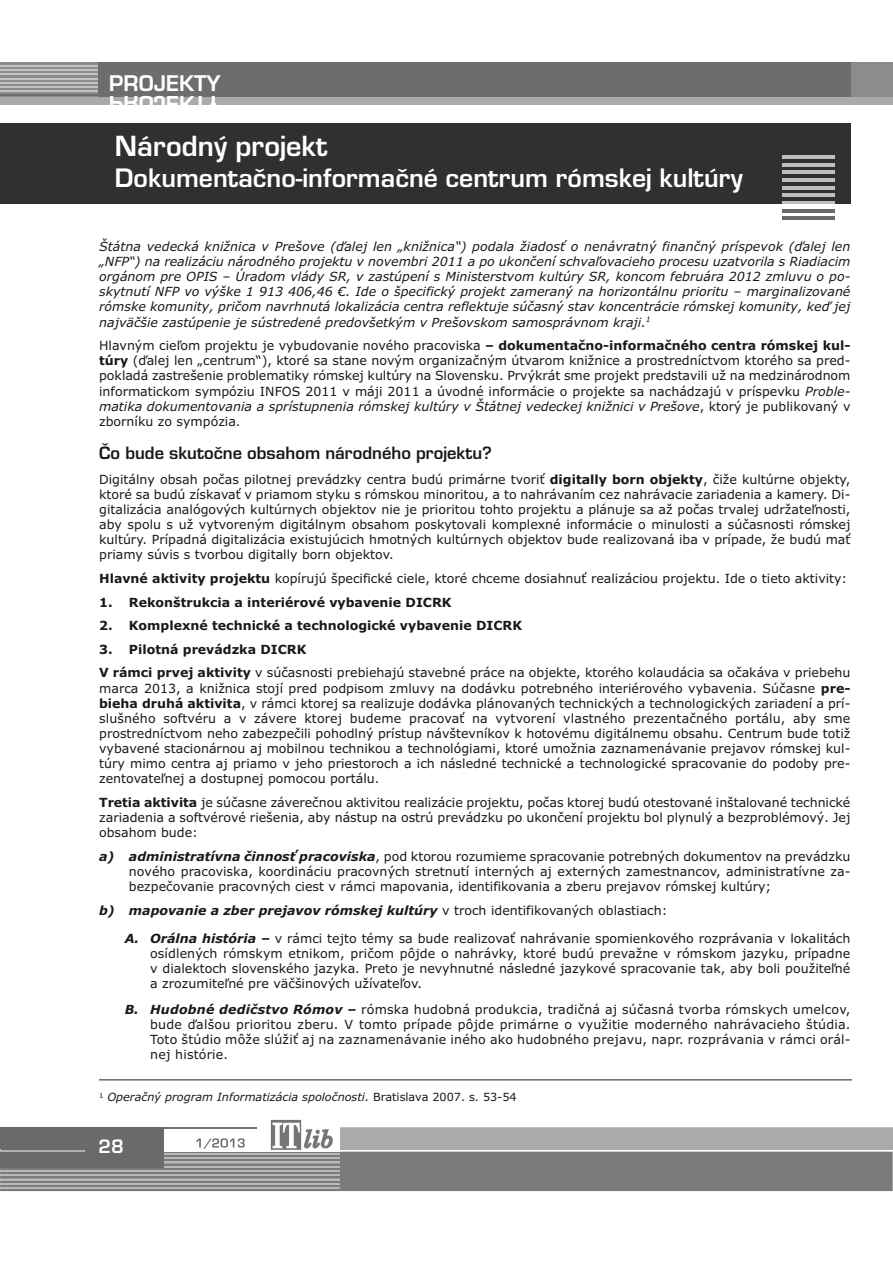
<style>
.page{position:relative;width:893px;height:1263px;background:#fff}
.page>*{position:absolute;margin:0;border:0;box-sizing:border-box;transform-origin:0 0}
.t1{font:27px "Euromode CE Bold";color:#fff}
.t2{font:24.75px "Euromode CE Bold";color:#fff}
.t3{font:21px "Euromode CE Bold";color:#fff}
.t4{font:18px "Euromode CE Bold";color:#fff}
.t5{font:16.5px "Euromode CE Bold";color:#191919}
.t6{font:12.6px/15.1px "Verdana";color:#191919;text-align:justify}
.t7{font:italic 12.6px/15.1px "Verdana";color:#191919;text-align:justify}
.t8{font:700 12.6px "Verdana";color:#191919}
.t9{font:italic 700 12.6px "Verdana";color:#191919}
.t10{font:italic 11.25px "Verdana";color:#191919}
.s1{font-weight:700}
.s2{font-style:italic}
.s3{font-weight:700;font-style:italic}
.s4{font-weight:400;font-style:normal}
.s5{font-style:normal}
</style>
<div class="page">
<div style="left:0;top:62px;width:893px;height:43px;background:#aaa"></div>
<div style="left:0;top:62px;width:893px;height:34px;background:#8c8c8c"></div>
<div style="left:98px;top:62px;width:752px;height:34px;background:#6d6d6d"></div>
<hr style="left:0;top:95px;width:98px;height:1px;background:#6d6d6d">
<hr style="left:0;top:91px;width:98px;height:1px;background:#c2c2c2">
<hr style="left:0;top:86px;width:98px;height:2px;background:#c2c2c2">
<hr style="left:0;top:82px;width:98px;height:2px;background:#c2c2c2">
<hr style="left:0;top:78px;width:98px;height:1px;background:#c2c2c2">
<hr style="left:0;top:74px;width:98px;height:1px;background:#c2c2c2">
<hr style="left:0;top:69px;width:98px;height:2px;background:#c2c2c2">
<hr style="left:0;top:65px;width:98px;height:2px;background:#c2c2c2">
<svg style="left:340px;top:1127px;width:553px;height:64px;background:#acacac"></svg>
<hr style="left:0;top:1150px;width:893px;height:1px;background:#fff">
<hr style="left:164px;top:1127px;width:93px;height:2px;background:#717171">
<img style="left:270px;top:1119px;width:62px;height:19px">
<svg style="left:0;top:1138px;width:892px;height:53px;background:#8e8e8e"></svg>
<hr style="left:0;top:1187px;width:340px;height:2px;background:#b9b9b9">
<hr style="left:0;top:1183px;width:340px;height:1px;background:#b9b9b9">
<hr style="left:0;top:1179px;width:340px;height:1px;background:#b9b9b9">
<hr style="left:0;top:1174px;width:340px;height:2px;background:#b9b9b9">
<hr style="left:0;top:1170px;width:340px;height:2px;background:#b9b9b9">
<hr style="left:0;top:1166px;width:340px;height:1px;background:#b9b9b9">
<hr style="left:0;top:1162px;width:340px;height:1px;background:#b9b9b9">
<hr style="left:0;top:1157px;width:340px;height:2px;background:#b9b9b9">
<hr style="left:0;top:1153px;width:340px;height:2px;background:#b9b9b9">
<div style="left:0;top:1127px;width:164px;height:41px;background:#6a6a6a"></div>
<hr style="left:0;top:1150px;width:84px;height:1px;background:#b0b0b0">
<div style="left:0;top:123px;width:850px;height:81px;background:#303030"></div>
<hr style="left:783px;top:156px;width:52px;height:3px;background:#bdbdbd">
<hr style="left:783px;top:163px;width:52px;height:3px;background:#bdbdbd">
<hr style="left:783px;top:171px;width:52px;height:3px;background:#bdbdbd">
<hr style="left:783px;top:178px;width:52px;height:3px;background:#bdbdbd">
<hr style="left:783px;top:186px;width:52px;height:3px;background:#bdbdbd">
<hr style="left:783px;top:194px;width:52px;height:3px;background:#bdbdbd">
<hr style="left:783px;top:201px;width:52px;height:3px;background:#bdbdbd">
<hr style="left:783px;top:209px;width:52px;height:3px;background:#696969">
<hr style="left:783px;top:217px;width:52px;height:3px;background:#696969">
<hr style="left:99px;top:1079px;width:753px;height:1px;background:#191919">
<h3 class="t3" style="left:109px;top:73px;width:113px">PPRROOJJEEKKTTYY</h3>
<h1 class="t1" style="left:115px;top:130px;width:214px">Národný projekt</h1>
<h2 class="t2" style="left:115px;top:163px;width:629px">Dokumentačno-informačné centrum rómskej kultúry</h2>
<p class="t7" style="left:99px;top:239px;width:753px">Štátna vedecká knižnica v Prešove (ďalej len „knižnica“) podala žiadosť o nenávratný finančný príspevok (ďalej len „NFP“) na realizáciu národného projektu v novembri 2011 a po ukončení schvaľovacieho procesu uzatvorila s Riadiacim orgánom pre OPIS – Úradom vlády SR, v zastúpení s Ministerstvom kultúry SR, koncom februára 2012 zmluvu o po&shy;skytnutí NFP vo výške 1 913 406,46 €. Ide o špecifický projekt zameraný na horizontálnu prioritu – marginalizované rómske komunity, pričom navrhnutá lokalizácia centra reflektuje súčasný stav koncentrácie rómskej komunity, keď jej najväčšie zastúpenie je sústredené predovšetkým v Prešovskom samosprávnom kraji.<sup>1</sup></p>
<p class="t6" style="left:99px;top:338px;width:753px">Hlavným cieľom projektu je vybudovanie nového pracoviska <span class="s1">– dokumentačno-informačného centra rómskej kul&shy;túry</span> (ďalej len „centrum“), ktoré sa stane novým organizačným útvarom knižnice a prostredníctvom ktorého sa pred&shy;pokladá zastrešenie problematiky rómskej kultúry na Slovensku. Prvýkrát sme projekt predstavili už na medzinárodnom informatickom sympóziu INFOS 2011 v máji 2011 a úvodné informácie o projekte sa nachádzajú v príspevku <span class="s2">Proble&shy;matika dokumentovania a sprístupnenia rómskej kultúry v Štátnej vedeckej knižnici v Prešove</span>, ktorý je publikovaný v zborníku zo sympózia.</p>
<h3 class="t5" style="left:99px;top:443px;width:394px">Čo bude skutočne obsahom národného projektu?</h3>
<p class="t6" style="left:99px;top:472px;width:753px">Digitálny obsah počas pilotnej prevádzky centra budú primárne tvoriť <span class="s1">digitally born objekty</span>, čiže kultúrne objekty, ktoré sa budú získavať v priamom styku s rómskou minoritou, a to nahrávaním cez nahrávacie zariadenia a kamery. Di&shy;gitalizácia analógových kultúrnych objektov nie je prioritou tohto projektu a plánuje sa až počas trvalej udržateľnosti, aby spolu s už vytvoreným digitálnym obsahom poskytovali komplexné informácie o minulosti a súčasnosti rómskej kultúry. Prípadná digitalizácia existujúcich hmotných kultúrnych objektov bude realizovaná iba v prípade, že budú mať priamy súvis s tvorbou digitally born objektov.</p>
<p class="t6" style="left:99px;top:571px;width:750px"><span class="s1">Hlavné aktivity projektu</span> kopírujú špecifické ciele, ktoré chceme dosiahnuť realizáciou projektu. Ide o tieto aktivity:</p>
<p class="t8" style="left:99px;top:595px;width:354px">1. Rekonštrukcia a interiérové vybavenie DICRK</p>
<p class="t8" style="left:99px;top:618px;width:424px">2. Komplexné technické a technologické vybavenie DICRK</p>
<p class="t6" style="left:99px;top:638px;width:753px;line-height:23.5px"><span class="s1">3. Pilotná prevádzka DICRK<br>V rámci prvej aktivity</span> v súčasnosti prebiehajú stavebné práce na objekte, ktorého kolaudácia sa očakáva v priebehu</p>
<p class="t6" style="left:99px;top:681px;width:753px">marca 2013, a knižnica stojí pred podpisom zmluvy na dodávku potrebného interiérového vybavenia. Súčasne <span class="s1">pre&shy;bieha druhá aktivita</span>, v rámci ktorej sa realizuje dodávka plánovaných technických a technologických zariadení a prí&shy;slušného softvéru a v závere ktorej budeme pracovať na vytvorení vlastného prezentačného portálu, aby sme prostredníctvom neho zabezpečili pohodlný prístup návštevníkov k hotovému digitálnemu obsahu. Centrum bude totiž vybavené stacionárnou aj mobilnou technikou a technológiami, ktoré umožnia zaznamenávanie prejavov rómskej kul&shy;túry mimo centra aj priamo v jeho priestoroch a ich následné technické a technologické spracovanie do podoby pre&shy;zentovateľnej a dostupnej pomocou portálu.</p>
<p class="t6" style="left:99px;top:795px;width:753px"><span class="s1">Tretia aktivita</span> je súčasne záverečnou aktivitou realizácie projektu, počas ktorej budú otestované inštalované technické zariadenia a softvérové riešenia, aby nástup na ostrú prevádzku po ukončení projektu bol plynulý a bezproblémový. Jej obsahom bude:</p>
<p class="t6" style="left:129px;top:849px;width:723px;text-indent:-30px"><span class="s3">a) administratívna činnosť pracoviska</span>, pod ktorou rozumieme spracovanie potrebných dokumentov na prevádzku nového pracoviska, koordináciu pracovných stretnutí interných aj externých zamestnancov, administratívne za&shy;bezpečovanie pracovných ciest v rámci mapovania, identifikovania a zberu prejavov rómskej kultúry;</p>
<p class="t9" style="left:99px;top:903px;width:570px">b) mapovanie a zber prejavov rómskej kultúry <span class="s4">v troch identifikovaných oblastiach:</span></p>
<p class="t6" style="left:150px;top:931px;width:702px;text-indent:-26px"><span class="s3">A. Orálna história –</span> v rámci tejto témy sa bude realizovať nahrávanie spomienkového rozprávania v lokalitách osídlených rómskym etnikom, pričom pôjde o nahrávky, ktoré budú prevažne v rómskom jazyku, prípadne v dialektoch slovenského jazyka. Preto je nevyhnutné následné jazykové spracovanie tak, aby boli použiteľné a zrozumiteľné pre väčšinových užívateľov.</p>
<p class="t6" style="left:150px;top:1002px;width:702px;text-indent:-26px"><span class="s3">B. Hudobné dedičstvo Rómov –</span> rómska hudobná produkcia, tradičná aj súčasná tvorba rómskych umelcov, bude ďalšou prioritou zberu. V tomto prípade pôjde primárne o využitie moderného nahrávacieho štúdia.<br>Toto štúdio môže slúžiť aj na zaznamenávanie iného ako hudobného prejavu, napr. rozprávania v rámci orál&shy;nej histórie.</p>
<p class="t10" style="left:99px;top:1091px;width:419px"><sup>1</sup> Operačný program Informatizácia spoločnosti. <span class="s5">Bratislava 2007. s. 53-54</span></p>
<h3 class="t4" style="left:98px;top:1135px;width:27px">28</h3>
</div>
